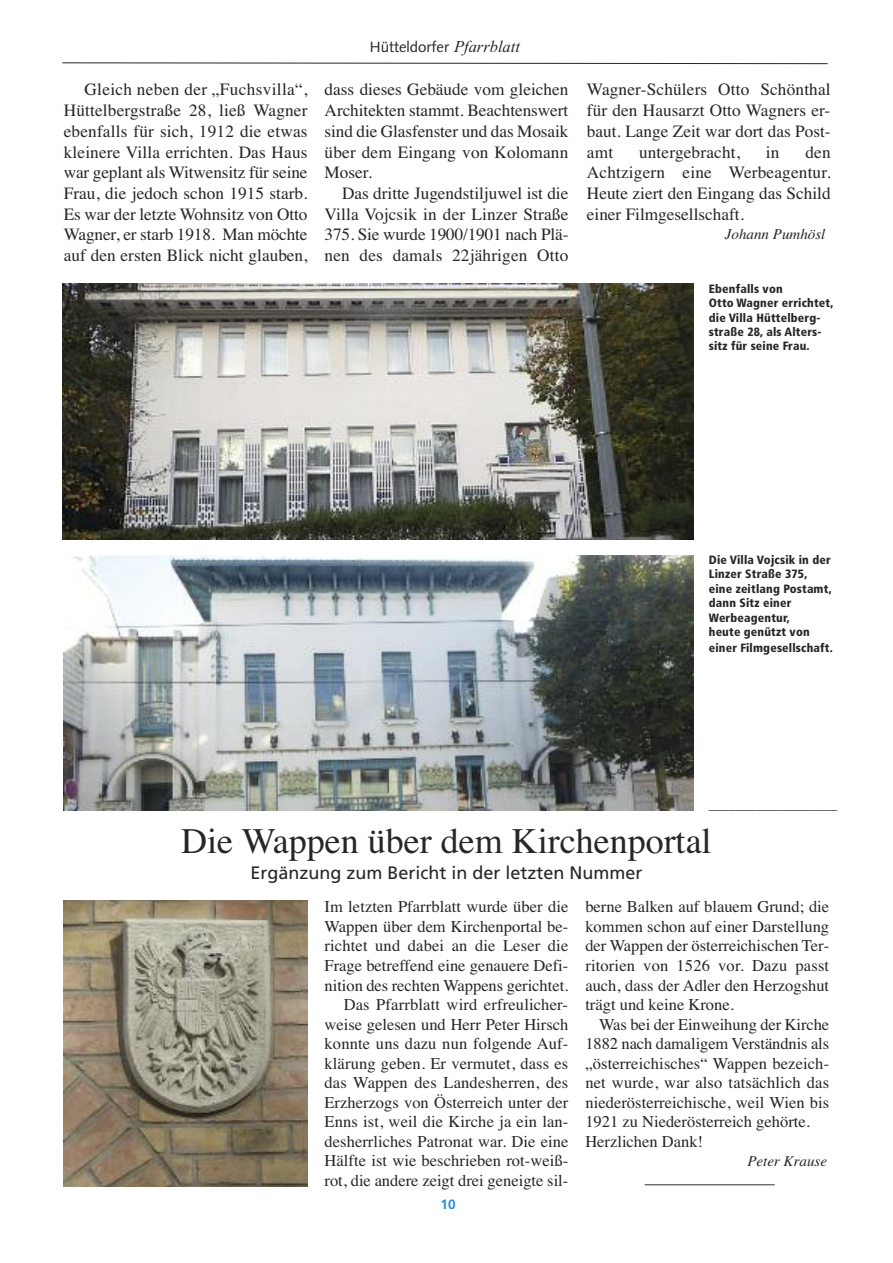
<style>
.page{position:relative;width:893px;height:1263px;background:#fff}
.page>*{position:absolute;margin:0;border:0;box-sizing:border-box;transform-origin:0 0}
.t1{font:36px "Times";color:#272526}
.t2{font:18px "Frutiger";color:#272526}
.t3{font:18px "Helvetica";color:#272526}
.t4{font:17.25px/20.7px "Times";color:#272526;text-align:justify}
.t5{font:16.5px/19.5px "Times";letter-spacing:.005em;color:#272526;text-align:justify}
.t6{font:italic 15px "Times";color:#272526}
.t7{font:15px "Syntax";color:#272526}
.t8{font:900 condensed 13.5px "Frutiger";color:#272526}
.t9{font:700 13.5px "Frutiger";color:#248fd1}
.t10{font:900 condensed 12px/14.4px "Frutiger";letter-spacing:.015em;color:#272526}
.s1{font-family:"Times New Roman";font-style:italic;font-size:16.5px}
</style>
<div class="page">
<img style="left:64px;top:900px;width:244px;height:286px">
<img style="left:64px;top:555px;width:629px;height:255px">
<svg style="left:62px;top:63px;width:766px;height:1px"></svg>
<img style="left:62px;top:284px;width:631px;height:255px">
<p class="t7" style="left:370px;top:41px;width:152px">Hütteldorfer <span class="s1">Pfarrblatt</span></p>
<p class="t4" style="left:64px;top:79px;width:245px;text-indent:21px">Gleich neben der „Fuchsvilla“, Hüttelbergstraße 28, ließ Wagner ebenfalls für sich, 1912 die etwas kleinere Villa errichten. Das Haus war geplant als Witwensitz für seine Frau, die jedoch schon 1915 starb.<br>Es war der letzte Wohnsitz von Otto Wagner, er starb 1918. Man möchte auf den ersten Blick nicht glauben,</p>
<p class="t4" style="left:587px;top:79px;width:245px">Wagner-Schülers Otto Schönthal für den Hausarzt Otto Wagners er&shy;baut. Lange Zeit war dort das Post&shy;amt</p>
<p class="t4" style="left:325px;top:79px;width:245px">dass dieses Gebäude vom gleichen Architekten stammt. Beachtenswert sind die Glasfenster und das Mosaik über dem Eingang von Kolomann Moser.</p>
<p class="t4" style="left:325px;top:183px;width:245px;text-indent:17px">Das dritte Jugendstiljuwel ist die Villa Vojcsik in der Linzer Straße 375. Sie wurde 1900/1901 nach Plä&shy;nen des damals 22jährigen Otto</p>
<p class="t4" style="left:587px;top:141px;width:245px;text-indent:219px">den Achtzigern eine Werbeagentur.<br>Heute ziert den Eingang das Schild einer Filmgesellschaft.</p>
<p class="t6" style="left:725px;top:225px;width:102px">Johann Pumhösl</p>
<p class="t4" style="left:639px;top:141px;width:103px">untergebracht,</p>
<p class="t4" style="left:766px;top:141px;width:15px">in</p>
<p class="t10" style="left:709px;top:282px;width:126px">Ebenfalls von<br>Otto Wagner errichtet, die Villa Hüttelberg&shy;straße 28, als Alters&shy;sitz für seine Frau.</p>
<p class="t10" style="left:709px;top:554px;width:124px">Die Villa Vojcsik in der<br>Linzer Straße 375, eine zeitlang Postamt, dann Sitz einer<br>Werbeagentur,<br>heute genützt von</p>
<p class="t10" style="left:709px;top:641px;width:125px">einer Filmgesellschaft.</p>
<p class="t8" style="left:709px;top:799px;width:130px">___________________</p>
<h1 class="t1" style="left:181px;top:819px;width:532px">Die Wappen über dem Kirchenportal</h1>
<p class="t2" style="left:250px;top:865px;width:394px">Ergänzung zum Bericht in der letzten Nummer</p>
<p class="t5" style="left:325px;top:897px;width:245px;text-align:right">Im letzten Pfarrblatt wurde über die Wappen über dem Kirchenportal be&shy;richtet und dabei an die Leser die Frage betreffend eine genauere Defi&shy;nition des rechten Wappens gerichtet.<br>Das Pfarrblatt wird erfreulicher&shy;weise gelesen und Herr Peter Hirsch konnte uns dazu nun folgende Auf&shy;klärung geben. Er vermutet, dass es das Wappen des Landesherren, des Erzherzogs von Österreich unter der Enns ist, weil die Kirche ja ein lan&shy;desherrliches Patronat war. Die eine Hälfte ist wie beschrieben rot-weiß&shy;rot, die andere zeigt drei geneigte sil-</p>
<p class="t9" style="left:440px;top:1198px;width:17px">10</p>
<p class="t5" style="left:585px;top:897px;width:245px">berne Balken auf blauem Grund; die kommen schon auf einer Darstellung der Wappen der österreichischen Ter&shy;ritorien von 1526 vor. Dazu passt auch, dass der Adler den Herzogshut trägt und keine Krone.</p>
<p class="t5" style="left:585px;top:1014px;width:245px;text-align:left;text-indent:14px">Was bei der Einweihung der Kirche 1882 nach damaligem Verständnis als „österreichisches“ Wappen bezeich&shy;net wurde, war also tatsächlich das niederösterreichische, weil Wien bis 1921 zu Niederösterreich gehörte.<br>Herzlichen Dank!</p>
<p class="t6" style="left:747px;top:1152px;width:81px">Peter Krause</p>
<p class="t3" style="left:645px;top:1166px;width:132px">_____________</p>
</div>
